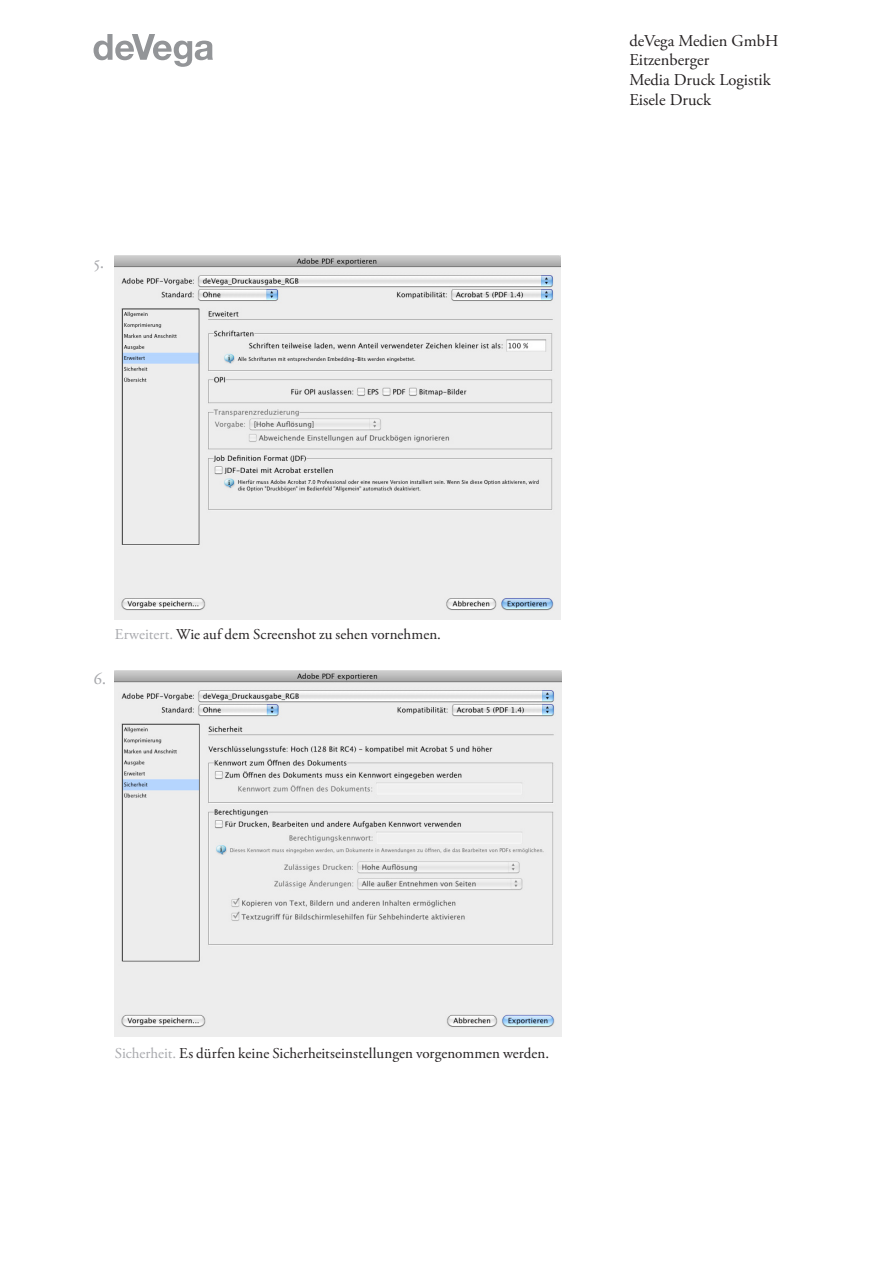
<style>
.page{position:relative;width:893px;height:1263px;background:#fff}
.page>*{position:absolute;margin:0;border:0;box-sizing:border-box;transform-origin:0 0}
.t1{font:18px "Adobe Garamond Pro";color:#a8a9ad}
.t2{font:16.5px/19.5px "Adobe Garamond Pro";color:#231f20}
.t3{font:15px "Adobe Garamond Pro";color:#231f20}
.s1{color:#a8a9ad}
</style>
<div class="page">
<svg style="left:94px;top:34px;width:119px;height:33px"></svg>
<img style="left:115px;top:255px;width:445px;height:365px">
<img style="left:115px;top:671px;width:446px;height:366px">
<p class="t1" style="left:94px;top:252px;width:12px">5.</p>
<p class="t3" style="left:115px;top:625px;width:328px"><span class="s1">Erweitert.</span> Wie auf dem Screenshot zu sehen vornehmen.</p>
<p class="t1" style="left:94px;top:667px;width:14px">6.</p>
<p class="t2" style="left:629px;top:32px;width:151px">deVega Medien GmbH<br>Eitzenberger<br>Media Druck Logistik<br>Eisele Druck</p>
<p class="t3" style="left:115px;top:1044px;width:436px"><span class="s1">Sicherheit.</span> Es dürfen keine Sicherheitseinstellungen vorgenommen werden.</p>
</div>
